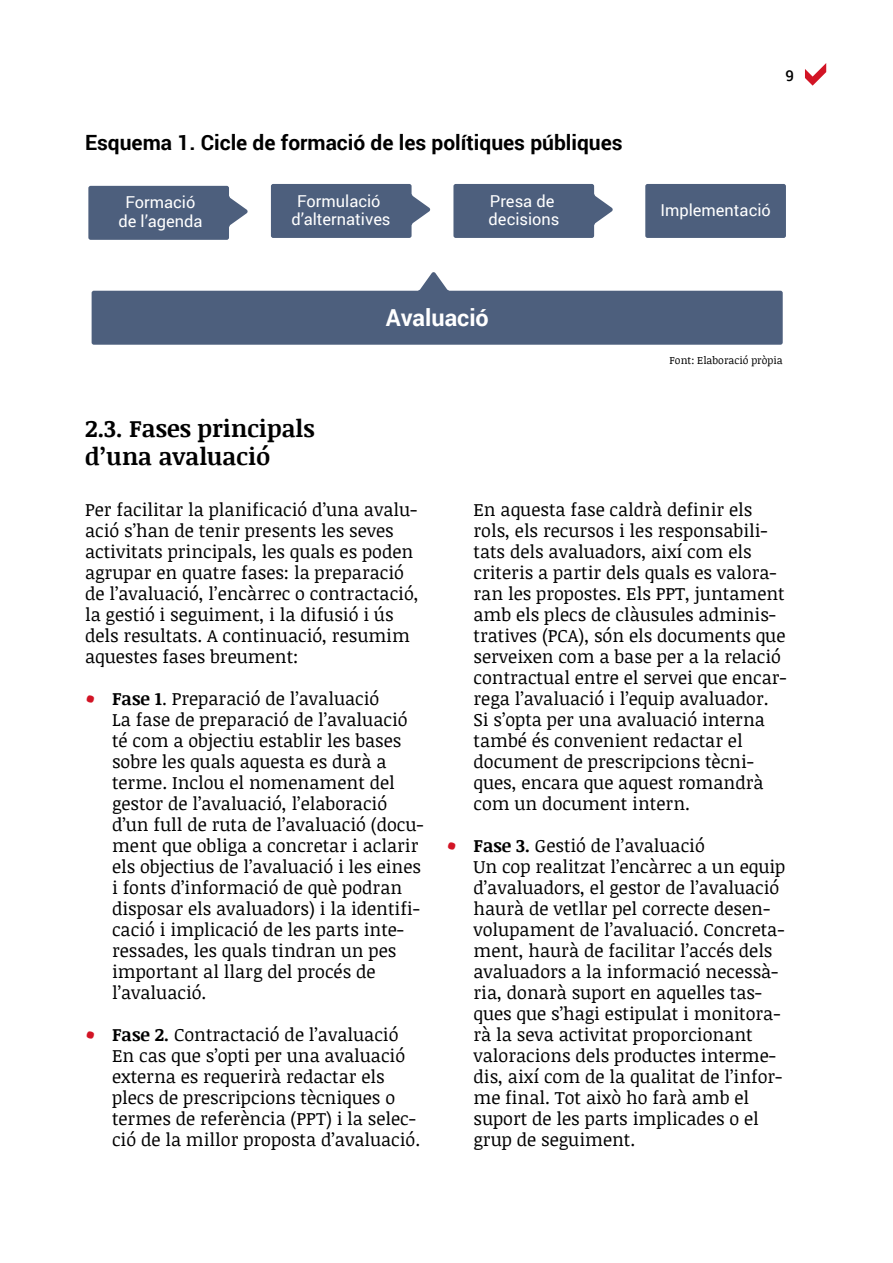
<style>
.page{position:relative;width:893px;height:1263px;background:#fff}
.page>*{position:absolute;margin:0;border:0;box-sizing:border-box;transform-origin:0 0}
.t1{font:700 24px/28.5px "Noticia Text";color:#000}
.t2{font:700 23.4px "Roboto";color:#fff}
.t3{font:700 21px "Roboto";color:#000}
.t4{font:18px/21px "Noticia Text";color:#000}
.t5{font:16.5px/18.3px "Roboto";color:#fff;text-align:center}
.t6{font:500 15px "Roboto";color:#000}
.t7{font:10.5px "Noticia Text";color:#000}
.s1{font-weight:700;font-size:28.8px;color:#d21425}
.s2{font-weight:700}
</style>
<div class="page">
<svg style="left:805px;top:63px;width:21px;height:23px"></svg>
<svg style="left:92px;top:272px;width:691px;height:73px;fill:#4d5f7d"></svg>
<div style="left:645px;top:184px;width:141px;height:54px;background:#4d5f7d;border-radius:2px"></div>
<svg style="left:88px;top:186px;width:160px;height:54px;background:#5c6d88"></svg>
<svg style="left:271px;top:184px;width:159px;height:54px;background:#5b6c87"></svg>
<svg style="left:453px;top:184px;width:160px;height:54px;background:#5c6d88"></svg>
<p class="t3" style="left:85px;top:127px;width:539px">Esquema 1. Cicle de formació de les polítiques públiques</p>
<p class="t5" style="left:118px;top:193px;width:85px">Formació de l’agenda</p>
<p class="t5" style="left:291px;top:191px;width:101px">Formulació d’alternatives</p>
<p class="t5" style="left:489px;top:191px;width:72px;text-align:left">Presa de decisions</p>
<p class="t2" style="left:386px;top:302px;width:105px">Avaluació</p>
<p class="t6" style="left:785px;top:65px;width:10px">9</p>
<p class="t5" style="left:660px;top:200px;width:112px">Implementació</p>
<p class="t7" style="left:670px;top:353px;width:115px">Font: Elaboració pròpia</p>
<h1 class="t1" style="left:85px;top:413px;width:231px">2.3. Fases principals d’una avaluació</h1>
<p class="t4" style="left:85px;top:499px;width:335px">Per facilitar la planificació d’una avalu&shy;ació s’han de tenir presents les seves activitats principals, les quals es poden agrupar en quatre fases: la preparació de l’avaluació, l’encàrrec o contractació, la gestió i seguiment, i la difusió i ús dels resultats. A continuació, resumim aquestes fases breument:</p>
<p class="t4" style="left:112px;top:688px;width:313px;text-indent:-27px"><span class="s1">•</span> <span class="s2">Fase 1</span>. Preparació de l’avaluació<br>La fase de preparació de l’avaluació té com a objectiu establir les bases sobre les quals aquesta es durà a terme. Inclou el nomenament del gestor de l’avaluació, l’elaboració d’un full de ruta de l’avaluació (docu&shy;ment que obliga a concretar i aclarir els objectius de l’avaluació i les eines i fonts d’informació de què podran disposar els avaluadors) i la identifi&shy;cació i implicació de les parts inte&shy;ressades, les quals tindran un pes important al llarg del procés de l’avaluació.</p>
<p class="t4" style="left:112px;top:1024px;width:310px;text-indent:-27px"><span class="s1">•</span> <span class="s2">Fase 2.</span> Contractació de l’avaluació En cas que s’opti per una avaluació externa es requerirà redactar els plecs de prescripcions tècniques o termes de referència (PPT) i la selec&shy;ció de la millor proposta d’avaluació.</p>
<p class="t4" style="left:473px;top:499px;width:315px">En aquesta fase caldrà definir els rols, els recursos i les responsabili&shy;tats dels avaluadors, així com els criteris a partir dels quals es valora&shy;ran les propostes. Els PPT, juntament amb els plecs de clàusules adminis&shy;tratives (PCA), són els documents que serveixen com a base per a la relació contractual entre el servei que encar&shy;rega l’avaluació i l’equip avaluador.<br>Si s’opta per una avaluació interna també és convenient redactar el document de prescripcions tècni&shy;ques, encara que aquest romandrà com un document intern.</p>
<p class="t4" style="left:473px;top:835px;width:313px;text-indent:-27px"><span class="s1">•</span> <span class="s2">Fase 3.</span> Gestió de l’avaluació<br>Un cop realitzat l’encàrrec a un equip d’avaluadors, el gestor de l’avaluació haurà de vetllar pel correcte desen&shy;volupament de l’avaluació. Concreta&shy;ment, haurà de facilitar l’accés dels avaluadors a la informació necessà&shy;ria, donarà suport en aquelles tas&shy;ques que s’hagi estipulat i monitora&shy;rà la seva activitat proporcionant valoracions dels productes interme&shy;dis, així com de la qualitat de l’infor&shy;me final. Tot això ho farà amb el suport de les parts implicades o el grup de seguiment.</p>
</div>
